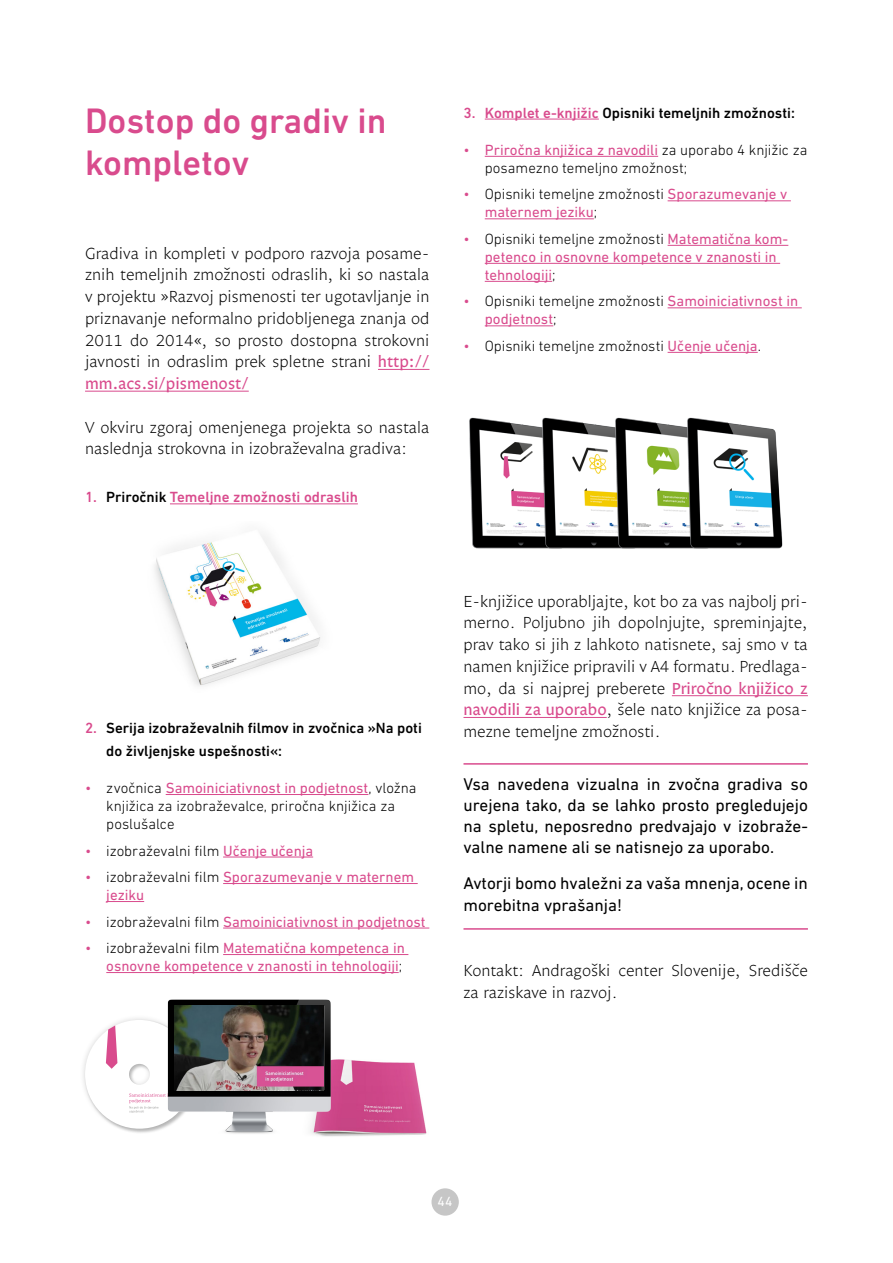
<style>
.page{position:relative;width:893px;height:1263px;background:#fff}
.page>*{position:absolute;margin:0;border:0;box-sizing:border-box;transform-origin:0 0}
.t1{font:500 36px/41.4px "DIN Next LT Pro";color:#d94b8d}
.t2{font:17.25px/21px "DIN Next LT Pro";color:#000;text-align:justify}
.t3{font:300 16.5px/21.8px "Legato TF";color:#000;text-align:justify}
.t4{font:15px/18px "DIN Next LT Pro";color:#d94b8d}
.t5{font:300 15px/18px "DIN Next LT Pro";color:#000}
.t6{font:500 15px/22.5px "DIN Next LT Pro";color:#000}
.t7{font:500 15px "DIN Next LT Pro";color:#d94b8d}
.t8{font:13.5px "DIN Next LT Pro";color:#fff}
.s1{font-weight:400;color:#d94b8d}
.s2{color:#000}
.s3{color:#d94b8d}
.s4{font-weight:300}
.s5{font-weight:300;color:#000}
</style>
<div class="page">
<div style="left:431px;top:1188px;width:28px;height:28px;background:#c6c6c6;border-radius:50%"></div>
<hr style="left:485px;top:119px;width:114px;height:1px;background:#d94b8d">
<hr style="left:485px;top:156px;width:173px;height:1px;background:#d94b8d">
<hr style="left:668px;top:200px;width:123px;height:1px;background:#d94b8d">
<hr style="left:485px;top:218px;width:109px;height:1px;background:#d94b8d">
<hr style="left:668px;top:245px;width:120px;height:1px;background:#d94b8d">
<hr style="left:485px;top:263px;width:295px;height:1px;background:#d94b8d">
<hr style="left:485px;top:281px;width:67px;height:1px;background:#d94b8d">
<hr style="left:668px;top:307px;width:134px;height:1px;background:#d94b8d">
<hr style="left:485px;top:325px;width:68px;height:1px;background:#d94b8d">
<hr style="left:668px;top:352px;width:90px;height:1px;background:#d94b8d">
<hr style="left:672px;top:695px;width:136px;height:1px;background:#d94b8d">
<hr style="left:463px;top:717px;width:144px;height:1px;background:#d94b8d">
<hr style="left:463px;top:763px;width:345px;height:2px;background:#d94b8d">
<hr style="left:463px;top:928px;width:345px;height:2px;background:#d94b8d">
<hr style="left:378px;top:369px;width:51px;height:1px;background:#d94b8d">
<hr style="left:85px;top:391px;width:164px;height:1px;background:#d94b8d">
<hr style="left:170px;top:503px;width:188px;height:1px;background:#d94b8d">
<hr style="left:166px;top:794px;width:202px;height:1px;background:#d94b8d">
<hr style="left:223px;top:857px;width:90px;height:1px;background:#d94b8d">
<hr style="left:223px;top:883px;width:195px;height:1px;background:#d94b8d">
<hr style="left:106px;top:901px;width:38px;height:1px;background:#d94b8d">
<hr style="left:223px;top:928px;width:206px;height:1px;background:#d94b8d">
<hr style="left:223px;top:954px;width:185px;height:1px;background:#d94b8d">
<hr style="left:106px;top:972px;width:293px;height:1px;background:#d94b8d">
<img style="left:349px;top:1060px;width:78px;height:76px">
<img style="left:469px;top:417px;width:61px;height:132px">
<img style="left:530px;top:417px;width:73px;height:132px">
<img style="left:603px;top:417px;width:73px;height:132px">
<img style="left:676px;top:417px;width:107px;height:132px">
<img style="left:154px;top:534px;width:167px;height:152px">
<div style="left:80px;top:1014px;width:119px;height:120px;background:#000;opacity:.14"></div>
<svg style="left:85px;top:1020px;width:66px;height:109px"></svg>
<img style="left:151px;top:999px;width:198px;height:138px">
<img style="left:175px;top:1006px;width:148px;height:84px">
<h1 class="t1" style="left:85px;top:100px;width:303px">Dostop do gradiv in kompletov</h1>
<p class="t3" style="left:85px;top:243px;width:346px">Gradiva in kompleti v podporo razvoja posame&shy;znih temeljnih zmožnosti odraslih, ki so nastala v projektu »Razvoj pismenosti ter ugotavljanje in priznavanje neformalno pridobljenega znanja od 2011 do 2014«, so prosto dostopna strokovni javnosti in odraslim prek spletne strani <span class="s1">http:// mm.acs.si/pismenost/</span></p>
<p class="t3" style="left:85px;top:417px;width:346px">V okviru zgoraj omenjenega projekta so nastala naslednja strokovna in izobraževalna gradiva:</p>
<p class="t7" style="left:85px;top:489px;width:274px">1. <span class="s2">Priročnik</span> Temeljne zmožnosti odraslih</p>
<p class="t6" style="left:463px;top:101px;width:333px"><span class="s3">3. Komplet e-knjižic</span> Opisniki temeljnih zmožnosti:</p>
<p class="t5" style="left:485px;top:141px;width:324px;text-indent:-21px"><span class="s3">•</span> <span class="s1">Priročna knjižica z navodili</span> za uporabo 4 knjižic za posamezno temeljno zmožnost;</p>
<p class="t4" style="left:485px;top:185px;width:304px;text-indent:-21px"><span class="s4">•</span> <span class="s5">Opisniki temeljne zmožnosti</span> Sporazumevanje v maternem jeziku<span class="s5">;</span></p>
<p class="t4" style="left:485px;top:230px;width:305px;text-indent:-21px"><span class="s4">•</span> <span class="s5">Opisniki temeljne zmožnosti</span> Matematična kom&shy;petenco in osnovne kompetence v znanosti in tehnologiji<span class="s5">;</span></p>
<p class="t4" style="left:485px;top:292px;width:315px;text-indent:-21px"><span class="s4">•</span> <span class="s5">Opisniki temeljne zmožnosti</span> Samoiniciativnost in podjetnost<span class="s5">;</span></p>
<p class="t5" style="left:463px;top:337px;width:299px"><span class="s3">•</span> Opisniki temeljne zmožnosti <span class="s1">Učenje učenja</span>.</p>
<p class="t6" style="left:106px;top:717px;width:317px;text-indent:-21px"><span class="s3">2.</span> Serija izobraževalnih filmov in zvočnica »Na poti do življenjske uspešnosti«:</p>
<p class="t5" style="left:106px;top:779px;width:312px;text-indent:-21px"><span class="s3">•</span> zvočnica <span class="s1">Samoiniciativnost in podjetnost</span>, vložna knjižica za izobraževalce, priročna knjižica za poslušalce</p>
<p class="t5" style="left:85px;top:841px;width:230px"><span class="s3">•</span> izobraževalni film <span class="s1">Učenje učenja</span></p>
<p class="t4" style="left:106px;top:868px;width:309px;text-indent:-21px"><span class="s4">•</span> <span class="s5">izobraževalni film</span> Sporazumevanje v maternem jeziku</p>
<p class="t4" style="left:85px;top:912px;width:342px"><span class="s4">•</span> <span class="s5">izobraževalni film</span> Samoiniciativnost in podjetnost</p>
<p class="t4" style="left:85px;top:939px;width:321px;text-align:right"><span class="s4">•</span> <span class="s5">izobraževalni film</span> Matematična kompetenca in osnovne kompetence v znanosti in tehnologiji<span class="s5">;</span></p>
<p class="t3" style="left:463px;top:591px;width:346px">E-knjižice uporabljajte, kot bo za vas najbolj pri&shy;merno. Poljubno jih dopolnjujte, spreminjajte, prav tako si jih z lahkoto natisnete, saj smo v ta namen knjižice pripravili v A4 formatu. Predlaga&shy;mo, da si najprej preberete <span class="s1">Priročno knjižico z navodili za uporabo</span>, šele nato knjižice za posa&shy;mezne temeljne zmožnosti.</p>
<p class="t2" style="left:463px;top:773px;width:346px">Vsa navedena vizualna in zvočna gradiva so urejena tako, da se lahko prosto pregledujejo na spletu, neposredno predvajajo v izobraže&shy;valne namene ali se natisnejo za uporabo.</p>
<p class="t2" style="left:463px;top:872px;width:346px;line-height:21.8px">Avtorji bomo hvaležni za vaša mnenja, ocene in morebitna vprašanja!</p>
<p class="t3" style="left:463px;top:961px;width:346px">Kontakt: Andragoški center Slovenije, Središče za raziskave in razvoj.</p>
<p class="t8" style="left:437px;top:1194px;width:16px">44</p>
</div>
